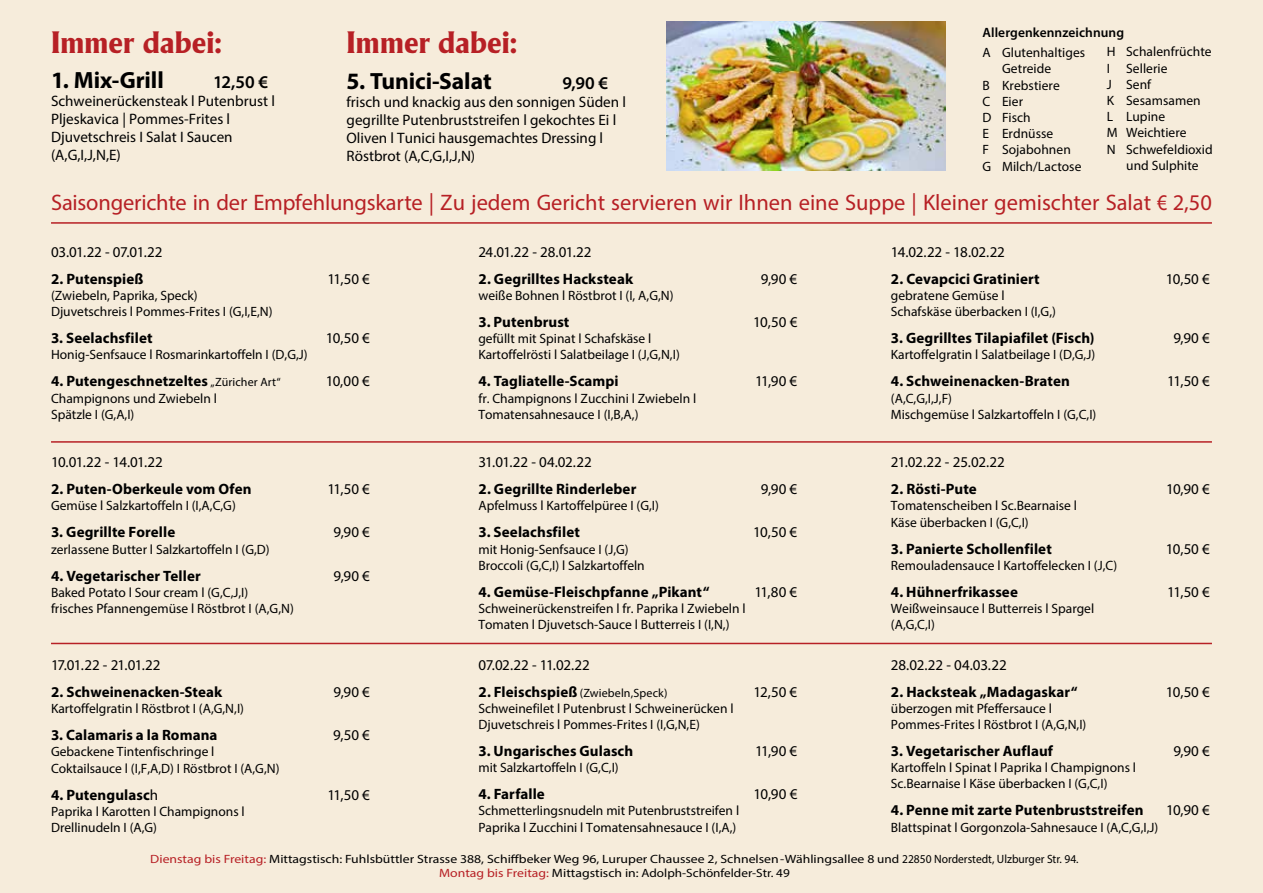
<style>
.page{position:relative;width:1263px;height:893px;background:#f6ecdb}
.page>*{position:absolute;margin:0;border:0;box-sizing:border-box;transform-origin:0 0}
.t1{font:700 30px "Adelon";color:#b72025}
.t2{font:700 23.55px "Myriad Pro";letter-spacing:-.005em;color:#000}
.t3{font:22.5px "Myriad Pro";color:#b72025}
.t4{font:600 18px "Myriad Pro";color:#000}
.t5{font:15.15px/18.1px "Myriad Pro";color:#000}
.t6{font:700 15px "Myriad Pro";letter-spacing:.005em;color:#000}
.t7{font:15px "Myriad Pro";letter-spacing:-.015em;color:#000}
.t8{font:15px "Myriad Pro";letter-spacing:-.045em;color:#000}
.t9{font:13.5px/16.2px "Myriad Pro";color:#000}
.t10{font:600 13.5px "Myriad Pro";letter-spacing:.005em;color:#000}
.t11{font:12px/14.4px "Myriad Pro";color:#000;text-align:center;scale:1.14 1}
.t12{font:12px "Myriad Pro";color:#000}
.s1{font-weight:400;font-size:12px}
.s2{font-weight:400}
.s3{font-weight:700;font-size:15px}
.s4{color:#b72025}
</style>
<div class="page">
<hr style="left:51px;top:222px;width:1161px;height:2px;background:#b72025">
<img style="left:666px;top:21px;width:279px;height:149px">
<hr style="left:51px;top:441px;width:1161px;height:2px;background:#b72025">
<hr style="left:51px;top:643px;width:1161px;height:1px;background:#b72025">
<h1 class="t1" style="left:51px;top:25px;width:172px">Immer dabei:</h1>
<h2 class="t2" style="left:51px;top:65px;width:114px">1. Mix-Grill</h2>
<h3 class="t4" style="left:213px;top:70px;width:57px">12,50 €</h3>
<p class="t5" style="left:51px;top:92px;width:225px">Schweinerückensteak l Putenbrust l<br>Pljeskavica | Pommes-Frites l<br>Djuvetschreis I Salat I Saucen (A,G,I,J,N,E)</p>
<h1 class="t1" style="left:347px;top:25px;width:172px">Immer dabei:</h1>
<h2 class="t2" style="left:347px;top:66px;width:147px">5. Tunici-Salat</h2>
<h3 class="t4" style="left:563px;top:71px;width:47px">9,90 €</h3>
<p class="t5" style="left:347px;top:93px;width:281px">frisch und knackig aus den sonnigen Süden l gegrillte Putenbruststreifen l gekochtes Ei l Oliven l Tunici hausgemachtes Dressing l Röstbrot (A,C,G,I,J,N)</p>
<p class="t10" style="left:982px;top:24px;width:143px">Allergenkennzeichnung</p>
<p class="t9" style="left:982px;top:44px;width:104px">A Glutenhaltiges</p>
<p class="t9" style="left:1002px;top:61px;width:51px">Getreide</p>
<p class="t9" style="left:982px;top:77px;width:79px">B Krebstiere</p>
<p class="t9" style="left:982px;top:93px;width:42px">C Eier</p>
<p class="t9" style="left:982px;top:109px;width:50px">D Fisch</p>
<p class="t9" style="left:982px;top:125px;width:72px">E Erdnüsse</p>
<p class="t9" style="left:982px;top:142px;width:90px">F Sojabohnen</p>
<p class="t9" style="left:982px;top:158px;width:100px">G Milch/Lactose</p>
<p class="t9" style="left:1107px;top:44px;width:106px">H Schalenfrüchte</p>
<p class="t9" style="left:1107px;top:60px;width:62px">I Sellerie</p>
<p class="t9" style="left:1107px;top:76px;width:46px">J Senf</p>
<p class="t9" style="left:1107px;top:92px;width:96px">K Sesamsamen</p>
<p class="t9" style="left:1107px;top:108px;width:60px">L Lupine</p>
<p class="t9" style="left:1107px;top:125px;width:81px">M Weichtiere</p>
<p class="t9" style="left:1107px;top:141px;width:108px">N Schwefeldioxid</p>
<p class="t9" style="left:1126px;top:157px;width:74px">und Sulphite</p>
<h3 class="t3" style="left:51px;top:189px;width:1162px">Saisongerichte in der Empfehlungskarte | Zu jedem Gericht servieren wir Ihnen eine Suppe | Kleiner gemischter Salat € 2,50</h3>
<p class="t7" style="left:51px;top:243px;width:113px">03.01.22 - 07.01.22</p>
<p class="t6" style="left:51px;top:269px;width:94px">2. Putenspieß</p>
<p class="t7" style="left:327px;top:270px;width:44px">11,50 €</p>
<p class="t9" style="left:51px;top:287px;width:223px">(Zwiebeln, Paprika, Speck)<br>Djuvetschreis l Pommes-Frites I (G,I,E,N)</p>
<p class="t6" style="left:51px;top:328px;width:103px">3. Seelachsfilet</p>
<p class="t7" style="left:326px;top:329px;width:46px">10,50 €</p>
<p class="t9" style="left:51px;top:347px;width:258px">Honig-Senfsauce l Rosmarinkartoffeln I (D,G,J)</p>
<p class="t6" style="left:51px;top:372px;width:231px">4. Putengeschnetzeltes <span class="s1">„Züricher Art“</span></p>
<p class="t7" style="left:326px;top:372px;width:46px">10,00 €</p>
<p class="t9" style="left:51px;top:390px;width:167px">Champignons und Zwiebeln l<br>Spätzle I (G,A,I)</p>
<p class="t8" style="left:51px;top:453px;width:113px">10.01.22 - 14.01.22</p>
<p class="t6" style="left:51px;top:479px;width:202px">2. Puten-Oberkeule vom Ofen</p>
<p class="t7" style="left:327px;top:480px;width:44px">11,50 €</p>
<p class="t9" style="left:51px;top:497px;width:186px">Gemüse l Salzkartoffeln I (I,A,C,G)</p>
<p class="t6" style="left:51px;top:522px;width:126px">3. Gegrillte Forelle</p>
<p class="t7" style="left:333px;top:523px;width:38px">9,90 €</p>
<p class="t9" style="left:51px;top:541px;width:220px">zerlassene Butter l Salzkartoffeln I (G,D)</p>
<p class="t6" style="left:51px;top:566px;width:151px">4. Vegetarischer Teller</p>
<p class="t7" style="left:333px;top:566px;width:38px">9,90 €</p>
<p class="t9" style="left:51px;top:584px;width:244px">Baked Potato l Sour cream l (G,C,J,I) frisches Pfannengemüse l Röstbrot I (A,G,N)</p>
<p class="t8" style="left:51px;top:656px;width:111px">17.01.22 - 21.01.22</p>
<p class="t6" style="left:51px;top:682px;width:173px">2. Schweinenacken-Steak</p>
<p class="t7" style="left:333px;top:683px;width:38px">9,90 €</p>
<p class="t9" style="left:51px;top:700px;width:195px">Kartoffelgratin l Röstbrot I (A,G,N,I)</p>
<p class="t6" style="left:51px;top:725px;width:168px">3. Calamaris a la Romana</p>
<p class="t7" style="left:333px;top:726px;width:38px">9,50 €</p>
<p class="t9" style="left:51px;top:743px;width:230px">Gebackene Tintenfischringe l<br>Coktailsauce l (I,F,A,D) I Röstbrot I (A,G,N)</p>
<p class="t6" style="left:51px;top:785px;width:109px">4. Putengulasc<span class="s2">h</span></p>
<p class="t7" style="left:327px;top:785px;width:44px">11,50 €</p>
<p class="t9" style="left:51px;top:803px;width:195px">Paprika l Karotten l Champignons l<br>Drellinudeln I (A,G)</p>
<p class="t7" style="left:478px;top:243px;width:115px">24.01.22 - 28.01.22</p>
<p class="t6" style="left:478px;top:269px;width:156px">2. Gegrilltes Hacksteak</p>
<p class="t7" style="left:761px;top:270px;width:38px">9,90 €</p>
<p class="t9" style="left:478px;top:287px;width:197px">weiße Bohnen l Röstbrot I (I, A,G,N)</p>
<p class="t6" style="left:478px;top:312px;width:93px">3. Putenbrust</p>
<p class="t7" style="left:753px;top:313px;width:46px">10,50 €</p>
<p class="t9" style="left:478px;top:330px;width:203px">gefüllt mit Spinat l Schafskäse l<br>Kartoffelrösti l Salatbeilage I (J,G,N,I)</p>
<p class="t6" style="left:478px;top:372px;width:142px">4. Tagliatelle-Scampi</p>
<p class="t7" style="left:755px;top:372px;width:44px">11,90 €</p>
<p class="t9" style="left:478px;top:390px;width:219px">fr. Champignons l Zucchini l Zwiebeln l<br>Tomatensahnesauce I (I,B,A,)</p>
<p class="t7" style="left:478px;top:453px;width:115px">31.01.22 - 04.02.22</p>
<p class="t6" style="left:478px;top:479px;width:159px">2. Gegrillte Rinderleber</p>
<p class="t7" style="left:761px;top:480px;width:38px">9,90 €</p>
<p class="t9" style="left:478px;top:497px;width:182px">Apfelmuss l Kartoffelpüree I (G,I)</p>
<p class="t6" style="left:478px;top:522px;width:103px">3. Seelachsfilet</p>
<p class="t7" style="left:753px;top:523px;width:46px">10,50 €</p>
<p class="t9" style="left:478px;top:541px;width:168px">mit Honig-Senfsauce I (J,G)<br>Broccoli (G,C,I) l Salzkartoffeln</p>
<p class="t6" style="left:478px;top:582px;width:233px">4. Gemüse-Fleischpfanne „Pikant“</p>
<p class="t7" style="left:754px;top:582px;width:44px">11,80 €</p>
<p class="t9" style="left:478px;top:600px;width:269px">Schweinerückenstreifen l fr. Paprika l Zwiebeln l<br>Tomaten l Djuvetsch-Sauce l Butterreis I (I,N,)</p>
<p class="t7" style="left:478px;top:655px;width:113px">07.02.22 - 11.02.22</p>
<p class="t12" style="left:478px;top:685px;width:191px"><span class="s3">2. Fleischspieß</span> (Zwiebeln,Speck)</p>
<p class="t7" style="left:754px;top:682px;width:45px">12,50 €</p>
<p class="t9" style="left:478px;top:700px;width:257px">Schweinefilet l Putenbrust l Schweinerücken l<br>Djuvetschreis l Pommes-Frites I (I,G,N,E)</p>
<p class="t6" style="left:478px;top:741px;width:156px">3. Ungarisches Gulasch</p>
<p class="t7" style="left:755px;top:742px;width:44px">11,90 €</p>
<p class="t9" style="left:478px;top:759px;width:142px">mit Salzkartoffeln I (G,C,I)</p>
<p class="t6" style="left:478px;top:784px;width:68px">4. Farfalle</p>
<p class="t7" style="left:753px;top:785px;width:45px">10,90 €</p>
<p class="t9" style="left:478px;top:803px;width:262px">Schmetterlingsnudeln mit Putenbruststreifen l<br>Paprika l Zucchini l Tomatensahnesauce I (I,A,)</p>
<p class="t7" style="left:891px;top:243px;width:116px">14.02.22 - 18.02.22</p>
<p class="t6" style="left:891px;top:269px;width:150px">2. Cevapcici Gratiniert</p>
<p class="t7" style="left:1166px;top:270px;width:46px">10,50 €</p>
<p class="t9" style="left:891px;top:287px;width:167px">gebratene Gemüse l<br>Schafskäse überbacken I (I,G,)</p>
<p class="t6" style="left:891px;top:328px;width:205px">3. Gegrilltes Tilapiafilet (Fisch)</p>
<p class="t7" style="left:1173px;top:329px;width:38px">9,90 €</p>
<p class="t9" style="left:891px;top:347px;width:206px">Kartoffelgratin l Salatbeilage I (D,G,J)</p>
<p class="t6" style="left:891px;top:372px;width:181px">4. Schweinenacken-Braten</p>
<p class="t7" style="left:1167px;top:372px;width:44px">11,50 €</p>
<p class="t9" style="left:891px;top:390px;width:207px">(A,C,G,I,J,F)<br>Mischgemüse l Salzkartoffeln I (G,C,I)</p>
<p class="t7" style="left:891px;top:453px;width:115px">21.02.22 - 25.02.22</p>
<p class="t6" style="left:891px;top:479px;width:87px">2. Rösti-Pute</p>
<p class="t7" style="left:1166px;top:480px;width:45px">10,90 €</p>
<p class="t9" style="left:891px;top:497px;width:188px">Tomatenscheiben l Sc.Bearnaise l<br>Käse überbacken I (G,C,I)</p>
<p class="t6" style="left:891px;top:539px;width:162px">3. Panierte Schollenfilet</p>
<p class="t7" style="left:1166px;top:539px;width:46px">10,50 €</p>
<p class="t9" style="left:891px;top:557px;width:228px">Remouladensauce l Kartoffelecken I (J,C)</p>
<p class="t6" style="left:891px;top:582px;width:129px">4. Hühnerfrikassee</p>
<p class="t7" style="left:1167px;top:582px;width:44px">11,50 €</p>
<p class="t9" style="left:891px;top:600px;width:205px">Weißweinsauce l Butterreis l Spargel (A,G,C,I)</p>
<p class="t7" style="left:891px;top:655px;width:117px">28.02.22 - 04.03.22</p>
<p class="t6" style="left:891px;top:682px;width:188px">2. Hacksteak „Madagaskar“</p>
<p class="t7" style="left:1166px;top:682px;width:46px">10,50 €</p>
<p class="t9" style="left:891px;top:700px;width:197px">überzogen mit Pfeffersauce l<br>Pommes-Frites l Röstbrot I (A,G,N,I)</p>
<p class="t6" style="left:891px;top:741px;width:164px">3. Vegetarischer Auflauf</p>
<p class="t7" style="left:1173px;top:742px;width:38px">9,90 €</p>
<p class="t9" style="left:891px;top:759px;width:247px">Kartoffeln l Spinat l Paprika l Champignons l<br>Sc.Bearnaise l Käse überbacken I (G,C,I)</p>
<p class="t6" style="left:891px;top:801px;width:254px">4. Penne mit zarte Putenbruststreifen</p>
<p class="t7" style="left:1166px;top:801px;width:45px">10,90 €</p>
<p class="t9" style="left:891px;top:819px;width:269px">Blattspinat l Gorgonzola-Sahnesauce I (A,C,G,I,J)</p>
<p class="t11" style="left:150px;top:851px;width:816px"><span class="s4">Dienstag bis Freitag:</span> Mittagstisch: Fuhlsbüttler Strasse 388, Schiffbeker Weg 96, Luruper Chaussee 2, Schnelsen - Wählingsallee 8 und 22850 Norderstedt, Ulzburger Str. 94.<br><span class="s4">Montag bis Freitag:</span> Mittagstisch in: Adolph-Schönfelder-Str. 49</p>
</div>
